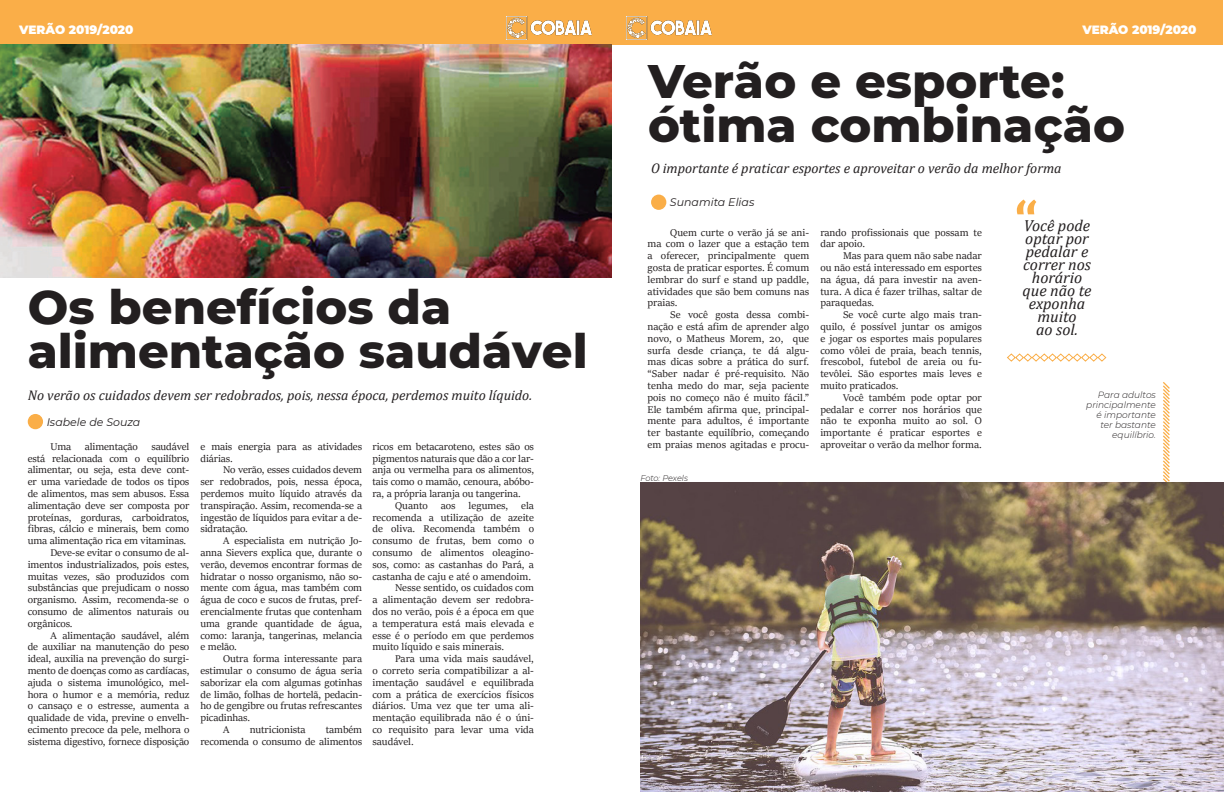
<style>
.page{position:relative;width:1224px;height:792px;background:#fff}
.page>*{position:absolute;margin:0;border:0;box-sizing:border-box;transform-origin:0 0}
.t1{font:700 60px "Cambria";color:#faae48}
.t2{font:800 48px/44px "Montserrat";color:#231f20}
.Texto{font:italic 16px/13px "Cambria";color:#231f20;text-align:center}
.t3{font:italic 14px "Cambria";color:#231f20}
.t4{font:900 12px "Montserrat";color:#fff}
.t5{font:italic 11px "Montserrat";color:#231f20}
.t6{font:10.8px/11.8px "Sitka Heading";letter-spacing:-.01em;color:#231f20;text-align:justify}
.Texto-2{font:italic 300 9px/10px "Montserrat";color:#231f20;text-align:right}
.Texto-3{font:italic 300 8.2px "Montserrat";letter-spacing:-.015em;color:#231f20}
</style>
<div class="page">
<div style="left:612px;top:0;width:611px;height:44px;background:#faae48"></div>
<img style="left:627px;top:17px;width:85px;height:22px">
<div style="left:0;top:0;width:612px;height:44px;background:#faae48"></div>
<img style="left:507px;top:17px;width:85px;height:22px">
<img style="left:0;top:44px;width:612px;height:233px">
<div style="left:28px;top:414px;width:15px;height:15px;background:#faae48;border-radius:50%"></div>
<svg style="left:1163px;top:382px;width:7px;height:100px"></svg>
<svg style="left:1007px;top:353px;width:100px;height:9px"></svg>
<img style="left:640px;top:482px;width:584px;height:310px">
<div style="left:651px;top:195px;width:15px;height:15px;background:#faae48;border-radius:50%"></div>
<p class="t4" style="left:19px;top:20px;width:116px">VERÃO 2019/2020</p>
<p class="t4" style="left:1082px;top:21px;width:116px">VERÃO 2019/2020</p>
<p class="t2" style="left:28px;top:282px;width:562px">Os benefícios da alimentação saudável</p>
<p class="t3" style="left:28px;top:385px;width:506px">No verão os cuidados devem ser redobrados, pois, nessa época, perdemos muito líquido.</p>
<p class="t5" style="left:47px;top:414px;width:95px">Isabele de Souza</p>
<p class="t6" style="left:28px;top:440px;width:163px;text-indent:23px">Uma alimentação saudável está relacionada com o equilíbrio alimentar, ou seja, esta deve cont&shy;er uma variedade de todos os tipos de alimentos, mas sem abusos. Essa alimentação deve ser composta por proteínas, gorduras, carboidratos, fibras, cálcio e minerais, bem como uma alimentação rica em vitaminas.</p>
<p class="t6" style="left:28px;top:546px;width:163px;text-indent:23px">Deve-se evitar o consumo de al&shy;imentos industrializados, pois estes, muitas vezes, são produzidos com substâncias que prejudicam o nosso organismo. Assim, recomenda-se o consumo de alimentos naturais ou orgânicos.</p>
<p class="t6" style="left:28px;top:629px;width:163px;text-indent:23px">A alimentação saudável, além de auxiliar na manutenção do peso ideal, auxilia na prevenção do surgi&shy;mento de doenças como as cardíacas, ajuda o sistema imunológico, mel&shy;hora o humor e a memória, reduz o cansaço e o estresse, aumenta a qualidade de vida, previne o envelh&shy;ecimento precoce da pele, melhora o sistema digestivo, fornece disposição</p>
<p class="t6" style="left:201px;top:440px;width:163px">e mais energia para as atividades diárias.</p>
<p class="t6" style="left:201px;top:464px;width:163px;text-indent:23px">No verão, esses cuidados devem ser redobrados, pois, nessa época, perdemos muito líquido através da transpiração. Assim, recomenda-se a ingestão de líquidos para evitar a de&shy;sidratação.</p>
<p class="t6" style="left:201px;top:534px;width:163px;text-indent:23px">A especialista em nutrição Jo&shy;anna Sievers explica que, durante o verão, devemos encontrar formas de hidratar o nosso organismo, não so&shy;mente com água, mas também com água de coco e sucos de frutas, pref&shy;erencialmente frutas que contenham uma grande quantidade de água, como: laranja, tangerinas, melancia e melão.</p>
<p class="t6" style="left:201px;top:652px;width:163px;text-indent:23px">Outra forma interessante para estimular o consumo de água seria saborizar ela com algumas gotinhas de limão, folhas de hortelã, pedacin&shy;ho de gengibre ou frutas refrescantes picadinhas.</p>
<p class="t6" style="left:223px;top:723px;width:8px">A</p>
<p class="t6" style="left:250px;top:723px;width:57px">nutricionista</p>
<p class="t6" style="left:201px;top:723px;width:163px;text-align:right">também<br>recomenda o consumo de alimentos</p>
<p class="t6" style="left:372px;top:440px;width:163px">ricos em betacaroteno, estes são os pigmentos naturais que dão a cor lar&shy;anja ou vermelha para os alimentos, tais como o mamão, cenoura, abóbo&shy;ra, a própria laranja ou tangerina.</p>
<p class="t6" style="left:372px;top:499px;width:163px;text-indent:23px">Quanto aos legumes, ela recomenda a utilização de azeite de oliva. Recomenda também o consumo de frutas, bem como o consumo de alimentos oleagino&shy;sos, como: as castanhas do Pará, a castanha de caju e até o amendoim.</p>
<p class="t6" style="left:372px;top:582px;width:163px;text-indent:23px">Nesse sentido, os cuidados com a alimentação devem ser redobra&shy;dos no verão, pois é a época em que a temperatura está mais elevada e esse é o período em que perdemos muito líquido e sais minerais.</p>
<p class="t6" style="left:372px;top:652px;width:163px;text-indent:23px">Para uma vida mais saudável, o correto seria compatibilizar a al&shy;imentação saudável e equilibrada com a prática de exercícios físicos diários. Uma vez que ter uma ali&shy;mentação equilibrada não é o úni&shy;co requisito para levar uma vida saudável.</p>
<p class="t2" style="left:648px;top:57px;width:418px">Verão e esporte:</p>
<p class="t2" style="left:648px;top:101px;width:479px">ótima combinação</p>
<p class="t3" style="left:651px;top:158px;width:412px">O importante é praticar esportes e aproveitar o verão da melhor forma</p>
<p class="t5" style="left:670px;top:195px;width:86px">Sunamita Elias</p>
<p class="t1" style="left:1014px;top:179px;width:25px">“</p>
<p class="Texto" style="left:1023px;top:219px;width:71px">Você pode optar por pedalar e correr nos horário que não te exponha</p>
<p class="Texto" style="left:1037px;top:310px;width:41px">muito</p>
<p class="Texto" style="left:1036px;top:323px;width:43px">ao sol.</p>
<p class="t6" style="left:820px;top:226px;width:163px">rando profissionais que possam te dar apoio.</p>
<p class="t6" style="left:820px;top:249px;width:163px;text-indent:23px">Mas para quem não sabe nadar ou não está interessado em esportes na água, dá para investir na aven&shy;tura. A dica é fazer trilhas, saltar de paraquedas.</p>
<p class="t6" style="left:820px;top:308px;width:163px;text-indent:23px">Se você curte algo mais tran&shy;quilo, é possível juntar os amigos e jogar os esportes mais populares como vôlei de praia, beach tennis, frescobol, futebol de areia ou fu&shy;tevôlei. São esportes mais leves e muito praticados.</p>
<p class="t6" style="left:820px;top:391px;width:163px;text-indent:23px">Você também pode optar por pedalar e correr nos horários que não te exponha muito ao sol. O importante é praticar esportes e aproveitar o verão da melhor forma.</p>
<p class="t6" style="left:648px;top:226px;width:163px;text-indent:23px">Quem curte o verão já se ani&shy;ma com o lazer que a estação tem a oferecer, principalmente quem gosta de praticar esportes. É comum lembrar do surf e stand up paddle, atividades que são bem comuns nas praias.</p>
<p class="t6" style="left:648px;top:308px;width:163px;text-indent:23px">Se você gosta dessa combi&shy;nação e está afim de aprender algo novo, o Matheus Morem, 20, que surfa desde criança, te dá algu&shy;mas dicas sobre a prática do surf. “Saber nadar é pré-requisito. Não tenha medo do mar, seja paciente pois no começo não é muito fácil.” Ele também afirma que, principal&shy;mente para adultos, é importante ter bastante equilíbrio, começando em praias menos agitadas e procu-</p>
<p class="Texto-2" style="left:1086px;top:390px;width:71px">Para adultos principalmente é importante ter bastante equilíbrio.</p>
<p class="Texto-3" style="left:640px;top:473px;width:49px">Foto: Pexels</p>
</div>
